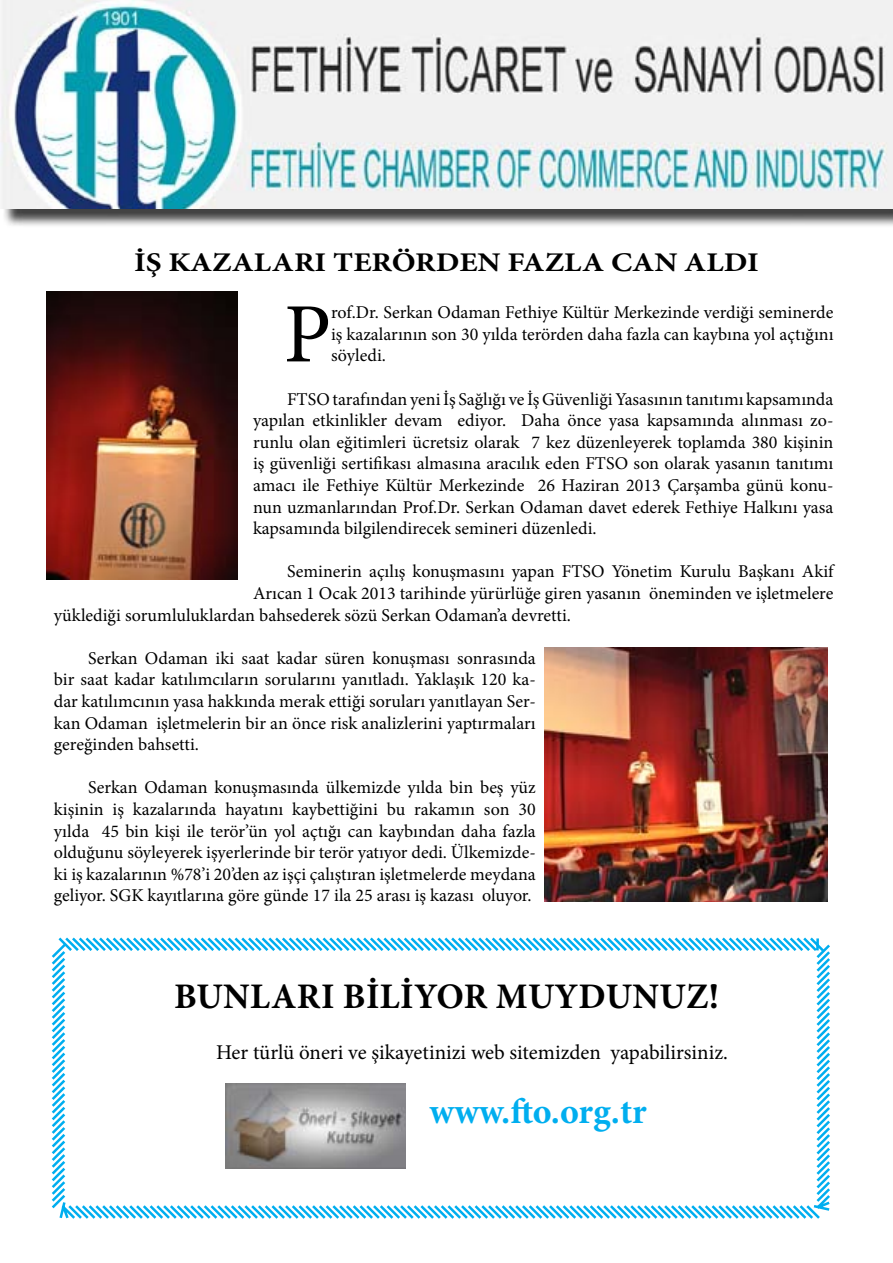
<style>
.page{position:relative;width:893px;height:1263px;background:#fff}
.page>*{position:absolute;margin:0;border:0;box-sizing:border-box;transform-origin:0 0}
.t1{font:84.45px "Minion Pro";color:#000}
.t2{font:700 36px "Minion Pro";letter-spacing:.01em;color:#000}
.t3{font:700 36px "Minion Pro";color:#00aeef}
.t4{font:700 27px "Minion Pro";color:#000;scale:1.16 1}
.t5{font:21px "Minion Pro";color:#000}
.t6{font:18px/21.6px "Minion Pro";color:#000;text-align:justify}
</style>
<div class="page">
<div style="left:3px;top:3px;width:890px;height:225px;background:#000;opacity:.75"></div>
<img style="left:0;top:0;width:893px;height:208px">
<img style="left:47px;top:291px;width:191px;height:288px">
<img style="left:544px;top:648px;width:284px;height:253px">
<svg style="left:51px;top:937px;width:779px;height:282px"></svg>
<h3 class="t4" style="left:134px;top:243px;width:540px">İŞ KAZALARI TERÖRDEN FAZLA CAN ALDI</h3>
<h1 class="t1" style="left:284px;top:278px;width:49px">P</h1>
<p class="t6" style="left:331px;top:302px;width:504px">rof.Dr. Serkan Odaman Fethiye Kültür Merkezinde verdiği seminerde iş kazalarının son 30 yılda terörden daha fazla can kaybına yol açtığını söyledi.</p>
<p class="t6" style="left:253px;top:388px;width:582px;text-indent:34px">FTSO tarafından yeni İş Sağlığı ve İş Güvenliği Yasasının tanıtımı kapsamında yapılan etkinlikler devam ediyor. Daha önce yasa kapsamında alınması zo&shy;runlu olan eğitimleri ücretsiz olarak 7 kez düzenleyerek toplamda 380 kişinin iş güvenliği sertifikası almasına aracılık eden FTSO son olarak yasanın tanıtımı amacı ile Fethiye Kültür Merkezinde 26 Haziran 2013 Çarşamba günü konu&shy;nun uzmanlarından Prof.Dr. Serkan Odaman davet ederek Fethiye Halkını yasa kapsamında bilgilendirecek semineri düzenledi.</p>
<p class="t6" style="left:287px;top:561px;width:548px">Seminerin açılış konuşmasını yapan FTSO Yönetim Kurulu Başkanı Akif</p>
<p class="t6" style="left:253px;top:583px;width:582px">Arıcan 1 Ocak 2013 tarihinde yürürlüğe giren yasanın öneminden ve işletmelere</p>
<p class="t6" style="left:54px;top:604px;width:518px">yüklediği sorumluluklardan bahsederek sözü Serkan Odaman’a devretti.</p>
<p class="t6" style="left:54px;top:647px;width:483px;text-indent:34px">Serkan Odaman iki saat kadar süren konuşması sonrasında bir saat kadar katılımcıların sorularını yanıtladı. Yaklaşık 120 ka&shy;dar katılımcının yasa hakkında merak ettiği soruları yanıtlayan Ser&shy;kan Odaman işletmelerin bir an önce risk analizlerini yaptırmaları gereğinden bahsetti.</p>
<p class="t6" style="left:54px;top:777px;width:483px;text-indent:34px">Serkan Odaman konuşmasında ülkemizde yılda bin beş yüz kişinin iş kazalarında hayatını kaybettiğini bu rakamın son 30 yılda 45 bin kişi ile terör’ün yol açtığı can kaybından daha fazla olduğunu söyleyerek işyerlerinde bir terör yatıyor dedi. Ülkemizde&shy;ki iş kazalarının %78’i 20’den az işçi çalıştıran işletmelerde meydana geliyor. SGK kayıtlarına göre günde 17 ila 25 arası iş kazası oluyor.</p>
<h2 class="t2" style="left:174px;top:971px;width:47px">BUNLARI</h2>
<h2 class="t2" style="left:343px;top:971px;width:97px">BİLİYOR</h2>
<h2 class="t2" style="left:496px;top:971px;width:28px">MUYDUNUZ</h2>
<h2 class="t2" style="left:709px;top:971px;width:12px">!</h2>
<p class="t5" style="left:216px;top:1038px;width:513px">Her türlü öneri ve şikayetinizi web sitemizden yapabilirsiniz.</p>
<h2 class="t3" style="left:429px;top:1086px;width:219px">WWW.FTO.ORG.TR</h2>
</div>
